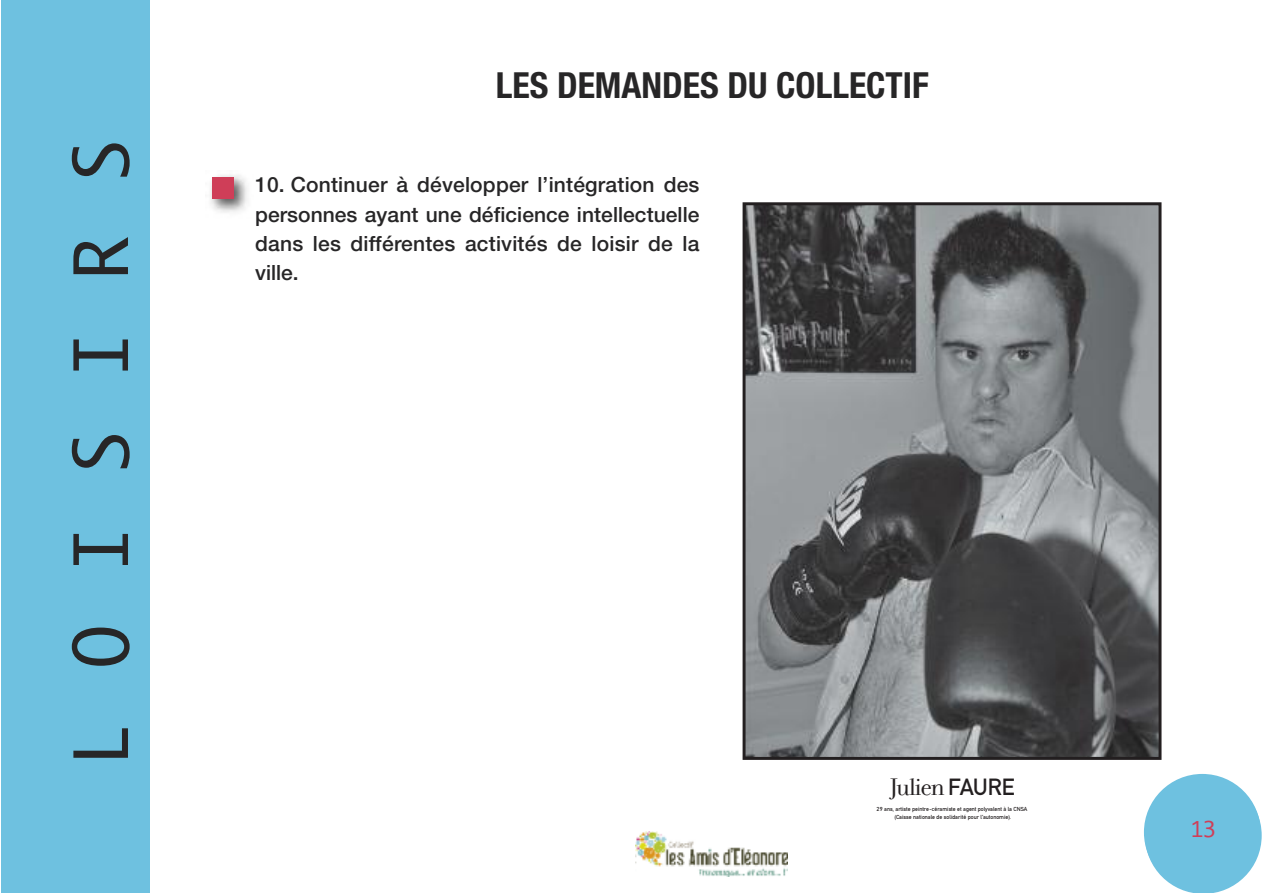
<style>
.page{position:relative;width:1263px;height:893px;background:#fff}
.page>*{position:absolute;margin:0;border:0;box-sizing:border-box;transform-origin:0 0}
.t1{font:72px "Monaco";letter-spacing:.75em;color:#272627}
.t2{font:700 condensed 36px "Helvetica Neue";color:#272627}
.t3{font:24.6px "Andrade Pro";letter-spacing:-.05em;color:#231f20}
.t4{font:500 21px/29.4px "Helvetica Neue";letter-spacing:.01em;color:#272627;text-align:justify}
.t5{font:21px "Monaco";color:#cf3e58}
.t6{font:6.15px/7.6px "DIN Mittel EF";color:#231f20;text-align:center}
.s1{font-family:"DIN Mittel EF"}
</style>
<div class="page">
<div style="left:1px;top:0;width:149px;height:893px;background:#6ec1e0"></div>
<img style="left:210px;top:175px;width:37px;height:38px">
<div style="left:213px;top:177px;width:21px;height:21px;background:#cf3e58"></div>
<img style="left:635px;top:832px;width:152px;height:45px">
<img style="left:746px;top:206px;width:411px;height:550px">
<div style="left:742px;top:202px;width:419px;height:558px;border:3px solid #231f20"></div>
<div style="left:1144px;top:774px;width:117px;height:117px;background:#6ec1e0;border-radius:50%"></div>
<div style="left:1145px;top:777px;width:117px;height:116px;background:#6ec1e0;border-radius:50%"></div>
<h1 class="t1" style="left:61px;top:765px;width:628px;rotate:-90deg">LOISIRS</h1>
<h2 class="t2" style="left:496px;top:56px;width:435px">LES DEMANDES DU COLLECTIF</h2>
<p class="t4" style="left:255px;top:169px;width:446px">10. Continuer à développer l’intégration des personnes ayant une déficience intellectuelle dans les différentes activités de loisir de la ville.</p>
<p class="t3" style="left:889px;top:772px;width:127px">Julien <span class="s1">FAURE</span></p>
<p class="t6" style="left:877px;top:806px;width:152px">29 ans, artiste peintre-céramiste et agent polyvalent à la CNSA (Caisse nationale de solidarité pour l’autonomie).</p>
<p class="t5" style="left:1191px;top:818px;width:27px">13</p>
</div>
